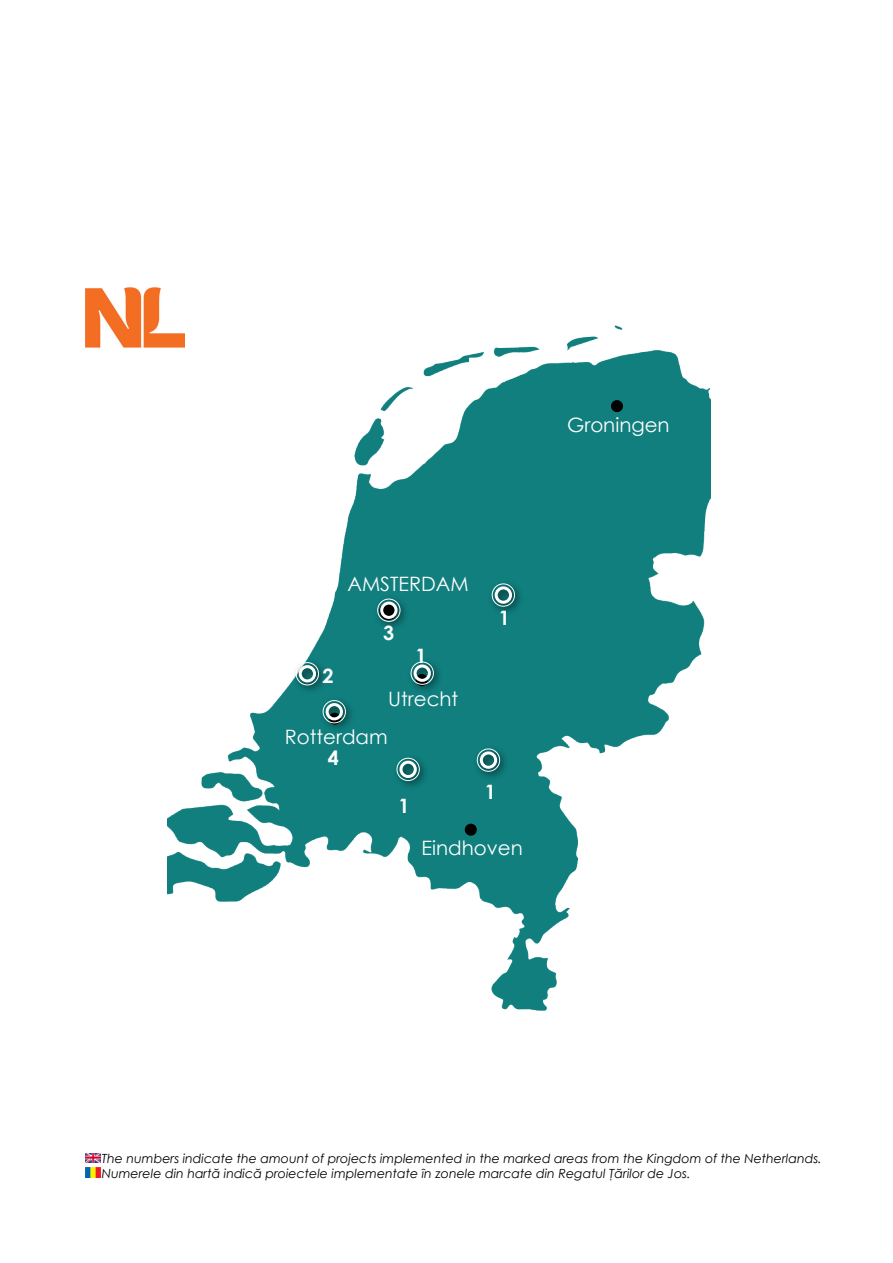
<style>
.page{position:relative;width:893px;height:1263px;background:#fff}
.page>*{position:absolute;margin:0;border:0;box-sizing:border-box;transform-origin:0 0}
.Text_ODD_RO{font:19.8px "Century Gothic";color:#fff}
.Text_ODD_RO-2{font:700 19.8px "Century Gothic";color:#fff}
.TEXT_CONTACTS{font:italic 12.6px "Century Gothic";color:#000}
</style>
<div class="page">
<img style="left:167px;top:325px;width:544px;height:686px">
<div style="left:465px;top:824px;width:12px;height:12px;background:#000;border-radius:50%"></div>
<div style="left:611px;top:400px;width:12px;height:12px;background:#000;border-radius:50%"></div>
<div style="left:472px;top:744px;width:38px;height:38px;background:#000;opacity:.75"></div>
<div style="left:477px;top:748px;width:23px;height:24px;border:1px solid #fff;border-radius:50%"></div>
<div style="left:480px;top:751px;width:17px;height:18px;border:3px solid #fff;border-radius:50%"></div>
<div style="left:392px;top:753px;width:38px;height:38px;background:#000;opacity:.75"></div>
<div style="left:396px;top:758px;width:24px;height:23px;border:1px solid #fff;border-radius:50%"></div>
<div style="left:399px;top:761px;width:18px;height:17px;border:3px solid #fff;border-radius:50%"></div>
<div style="left:318px;top:696px;width:38px;height:38px;background:#000;opacity:.75"></div>
<svg style="left:321px;top:699px;width:26px;height:25px"></svg>
<div style="left:325px;top:703px;width:18px;height:18px;border:3px solid #fff;border-radius:50%"></div>
<div style="left:291px;top:658px;width:38px;height:37px;background:#000;opacity:.75"></div>
<div style="left:296px;top:662px;width:23px;height:23px;border:1px solid #fff;border-radius:50%"></div>
<div style="left:299px;top:665px;width:17px;height:17px;border:3px solid #fff;border-radius:50%"></div>
<div style="left:373px;top:594px;width:37px;height:38px;background:#000;opacity:.75"></div>
<div style="left:377px;top:598px;width:24px;height:24px;border:1px solid #fff;border-radius:50%"></div>
<div style="left:380px;top:601px;width:18px;height:18px;border:3px solid #fff;border-radius:50%"></div>
<div style="left:406px;top:657px;width:38px;height:38px;background:#000;opacity:.75"></div>
<div style="left:411px;top:661px;width:23px;height:24px;border:1px solid #fff;border-radius:50%"></div>
<div style="left:414px;top:664px;width:17px;height:18px;border:3px solid #fff;border-radius:50%"></div>
<div style="left:487px;top:579px;width:38px;height:38px;background:#000;opacity:.75"></div>
<div style="left:492px;top:583px;width:23px;height:24px;border:1px solid #fff;border-radius:50%"></div>
<div style="left:495px;top:586px;width:17px;height:18px;border:3px solid #fff;border-radius:50%"></div>
<img style="left:85px;top:287px;width:100px;height:70px">
<img style="left:85px;top:1153px;width:15px;height:10px">
<img style="left:85px;top:1168px;width:15px;height:10px">
<p class="Text_ODD_RO" style="left:567px;top:411px;width:104px">Groningen</p>
<p class="Text_ODD_RO" style="left:347px;top:570px;width:123px">AMSTERDAM</p>
<p class="Text_ODD_RO-2" style="left:323px;top:661px;width:13px">2</p>
<p class="Text_ODD_RO-2" style="left:383px;top:618px;width:13px">3</p>
<p class="Text_ODD_RO-2" style="left:416px;top:641px;width:13px">1</p>
<p class="Text_ODD_RO" style="left:388px;top:685px;width:72px">Utrecht</p>
<p class="Text_ODD_RO" style="left:285px;top:723px;width:104px">Rotterdam</p>
<p class="Text_ODD_RO-2" style="left:328px;top:743px;width:13px">4</p>
<p class="Text_ODD_RO-2" style="left:398px;top:791px;width:13px">1</p>
<p class="Text_ODD_RO-2" style="left:499px;top:603px;width:13px">1</p>
<p class="Text_ODD_RO-2" style="left:485px;top:777px;width:13px">1</p>
<p class="Text_ODD_RO" style="left:422px;top:834px;width:103px">Eindhoven</p>
<p class="TEXT_CONTACTS" style="left:102px;top:1149px;width:721px">The numbers indicate the amount of projects implemented in the marked areas from the Kingdom of the Netherlands.</p>
<p class="TEXT_CONTACTS" style="left:102px;top:1164px;width:590px">Numerele din hartă indică proiectele implementate în zonele marcate din Regatul Ţărilor de Jos.</p>
</div>
